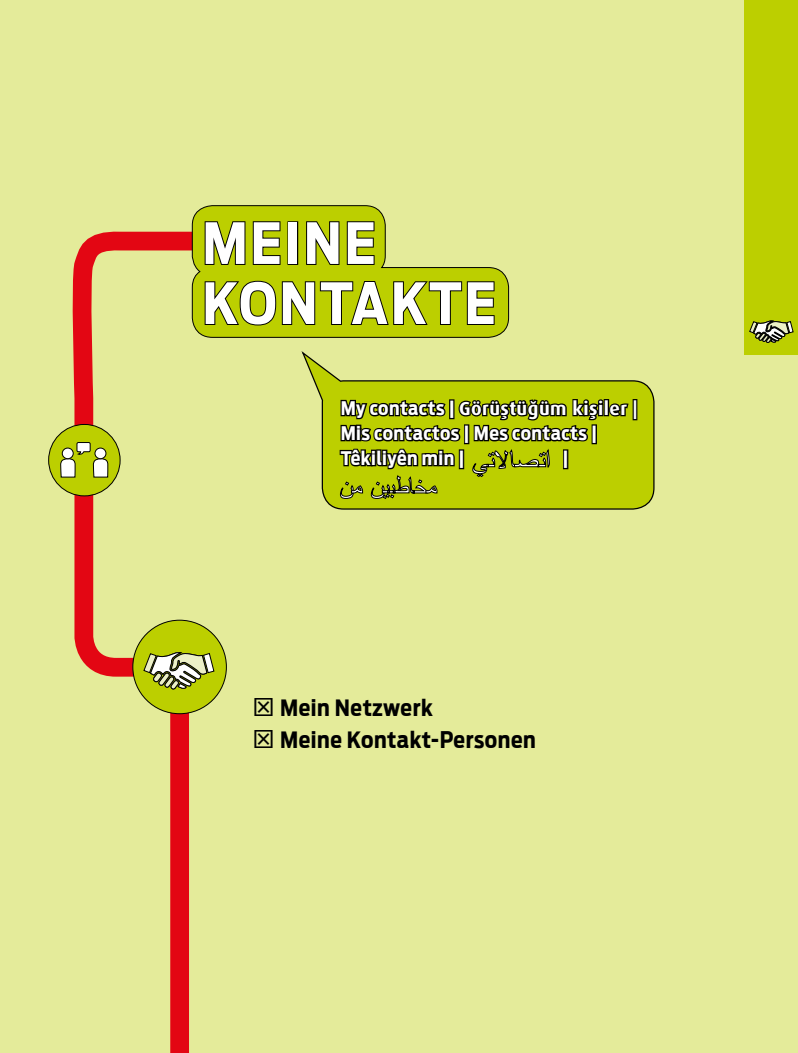
<style>
.page{position:relative;width:798px;height:1053px;background:#fff}
.page>*{position:absolute;margin:0;border:0;box-sizing:border-box;transform-origin:0 0}
.t1{font:700 56.25px/60px "Antenna Cond";letter-spacing:.05em;color:#fff}
.t2{font:700 22.5px/32.5px "Antenna Cond";letter-spacing:.025em;color:#000}
.t3{font:700 18.75px/25px "Antenna Cond";letter-spacing:.025em;color:#fff}
.t4{font:700 18.75px "Dax Pro";letter-spacing:.025em;color:#fff}
.s1{font-family:"Antenna Cond"}
</style>
<div class="page">
<div style="left:0;top:0;width:797px;height:1052px;background:#e4eb9a"></div>
<div style="left:744px;top:0;width:53px;height:354px;background:#bccf00"></div>
<svg style="left:56px;top:231px;width:171px;height:455px"></svg>
<svg style="left:191px;top:205px;width:318px;height:133px"></svg>
<svg style="left:203px;top:220px;width:43px;height:46px;background:#869300"></svg>
<svg style="left:252px;top:220px;width:29px;height:46px"></svg>
<div style="left:287px;top:221px;width:11px;height:44px;border:2px solid #000"></div>
<svg style="left:305px;top:220px;width:70px;height:46px;background:#8a9800"></svg>
<svg style="left:203px;top:280px;width:292px;height:46px;background:#91a000"></svg>
<div style="left:133px;top:620px;width:93px;height:93px;background:#bccf00;border-radius:50%"></div>
<svg style="left:143px;top:652px;width:71px;height:400px"></svg>
<svg style="left:301px;top:351px;width:354px;height:159px"></svg>
<div style="left:632px;top:399px;width:5px;height:21px;border:2px solid #000"></div>
<svg style="left:749px;top:320px;width:44px;height:23px"></svg>
<svg style="left:338px;top:390px;width:291px;height:109px;background:#869302"></svg>
<div style="left:49px;top:424px;width:71px;height:72px;background:#bccf00;border-radius:50%"></div>
<div style="left:48px;top:424px;width:72px;height:72px;border:1px solid #000;border-radius:50%"></div>
<svg style="left:60px;top:442px;width:49px;height:36px"></svg>
<h1 class="t1" style="left:202px;top:214px;width:295px">MEINE<br>KONTAKTE</h1>
<p class="t4" style="left:340px;top:396px;width:298px"><span class="s1">My contacts |</span> Görüştüğüm kişiler |</p>
<p class="t3" style="left:340px;top:421px;width:258px">Mis contactos | Mes contacts |<br>Têkiliyên min |</p>
<p class="t3" style="left:562px;top:446px;width:8px">|</p>
<p class="t2" style="left:280px;top:691px;width:257px">Mein Netzwerk<br>Meine Kontakt-Personen</p>
</div>
